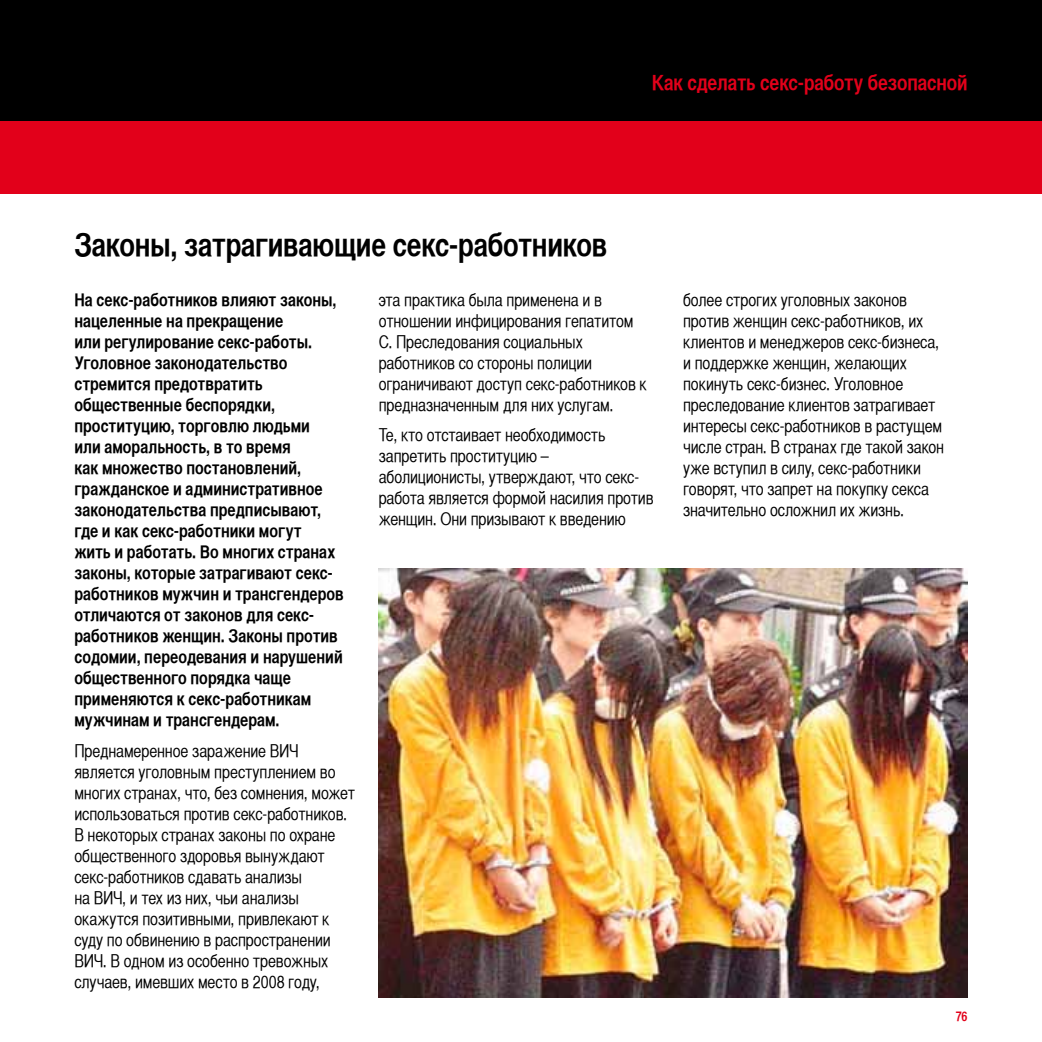
<style>
.page{position:relative;width:1042px;height:1042px;background:#fff}
.page>*{position:absolute;margin:0;border:0;box-sizing:border-box;transform-origin:0 0}
.t1{font:31.5px "Helvetica CY Bold";letter-spacing:-.01em;color:#000}
.t2{font:21px "Helvetica CY Bold";letter-spacing:-.01em;color:#e2001a}
.t3{font:17.5px/21px "Helvetica CY Plain";letter-spacing:-.01em;color:#000}
.t4{font:17.5px/21px "Helvetica CY Bold";color:#000}
.t5{font:13.12px "Helvetica CY Bold";color:#e2001a}
</style>
<div class="page">
<div style="left:0;top:121px;width:1042px;height:72px;background:#e2001a"></div>
<div style="left:0;top:0;width:1042px;height:121px;background:#000"></div>
<img style="left:379px;top:568px;width:588px;height:429px">
<p class="t2" style="left:652px;top:70px;width:317px">Как сделать секс-работу безопасной</p>
<h1 class="t1" style="left:74px;top:226px;width:534px">Законы, затрагивающие секс-работников</h1>
<p class="t4" style="left:74px;top:288px;width:271px">На секс-работников влияют законы, нацеленные на прекращение<br>или регулирование секс-работы.<br>Уголовное законодательство стремится предотвратить общественные беспорядки, проституцию, торговлю людьми<br>или аморальность, в то время<br>как множество постановлений, гражданское и административное законодательства предписывают, где и как секс-работники могут<br>жить и работать. Во многих странах законы, которые затрагивают секс&shy;работников мужчин и трансгендеров отличаются от законов для секс&shy;работников женщин. Законы против содомии, переодевания и нарушений общественного порядка чаще применяются к секс-работникам мужчинам и трансгендерам.</p>
<p class="t3" style="left:74px;top:740px;width:282px">Преднамеренное заражение ВИЧ является уголовным преступлением во многих странах, что, без сомнения, может использоваться против секс-работников.<br>В некоторых странах законы по охране общественного здоровья вынуждают секс-работников сдавать анализы<br>на ВИЧ, и тех из них, чьи анализы окажутся позитивными, привлекают к суду по обвинению в распространении ВИЧ. В одном из особенно тревожных случаев, имевших место в 2008 году,</p>
<p class="t3" style="left:379px;top:289px;width:270px">эта практика была применена и в отношении инфицирования гепатитом С. Преследования социальных работников со стороны полиции ограничивают доступ секс-работников к предназначенным для них услугам.</p>
<p class="t3" style="left:379px;top:425px;width:276px">Те, кто отстаивает необходимость запретить проституцию – аболиционисты, утверждают, что секс&shy;работа является формой насилия против женщин. Они призывают к введению</p>
<p class="t3" style="left:683px;top:289px;width:263px">более строгих уголовных законов против женщин секс-работников, их клиентов и менеджеров секс-бизнеса, и поддержке женщин, желающих покинуть секс-бизнес. Уголовное преследование клиентов затрагивает интересы секс-работников в растущем числе стран. В странах где такой закон уже вступил в силу, секс-работники говорят, что запрет на покупку секса значительно осложнил их жизнь.</p>
<p class="t5" style="left:956px;top:1008px;width:13px">76</p>
</div>
